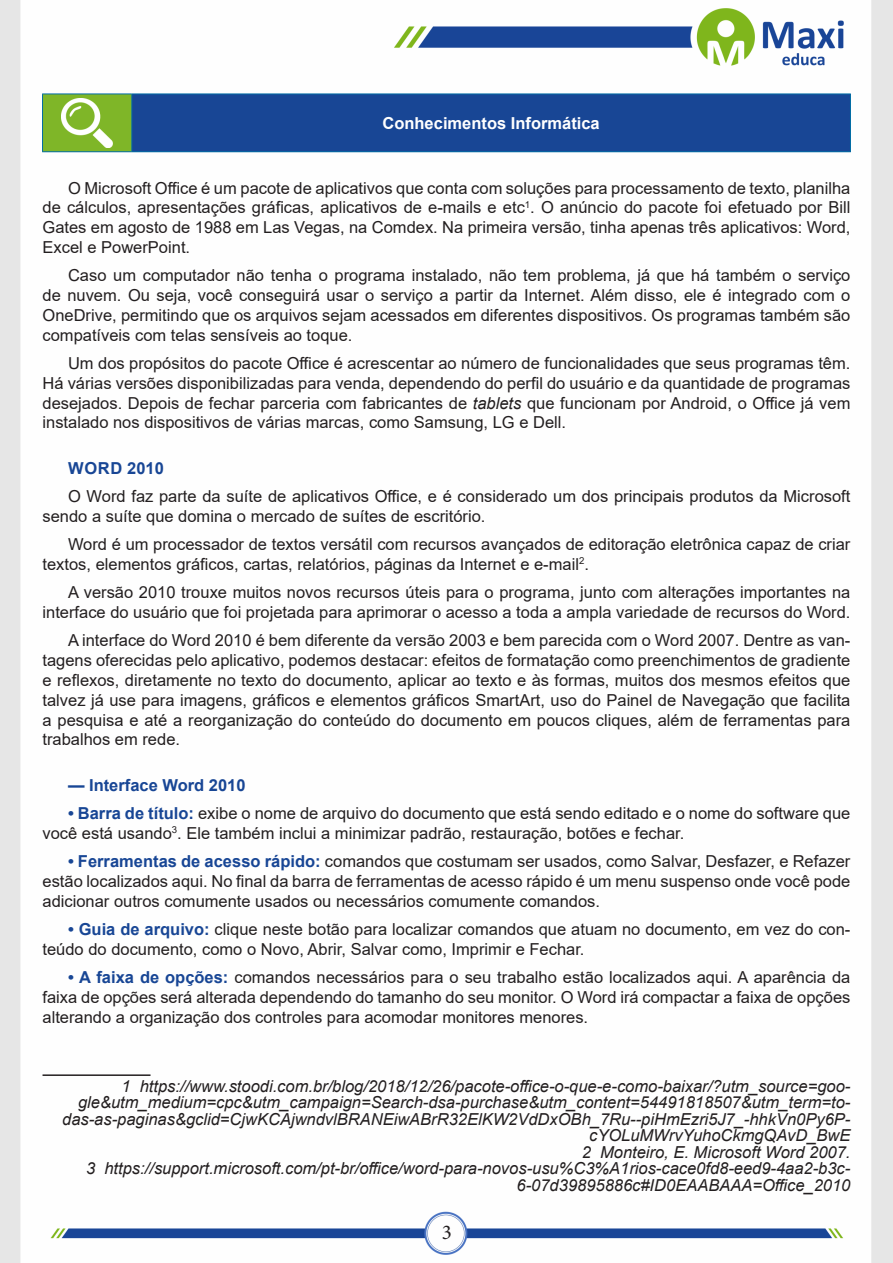
<style>
.page{position:relative;width:893px;height:1263px;background:#fff}
.page>*{position:absolute;margin:0;border:0;box-sizing:border-box;transform-origin:0 0}
.t1{font:21px "Minion Pro";color:#231f20}
.t2{font:16.5px/19.8px "Arial";color:#231f20;text-align:justify}
.FONT_REF{font:italic 16.5px/16.5px "Arial";color:#231f20;text-align:right}
.TEXTO_BASE{font:700 16.5px "Arial";color:#184695}
.CENTRALIZAR{font:700 16.5px "Arial";color:#fff}
.s1{font-style:italic}
.s2{font-weight:700;color:#184695}
</style>
<div class="page">
<img style="left:0;top:0;width:893px;height:1263px">
<div style="left:43px;top:94px;width:89px;height:58px;background:#7fb628"></div>
<div style="left:132px;top:94px;width:718px;height:58px;background:#184695"></div>
<hr style="left:42px;top:94px;width:90px;height:1px;background:#036ea6">
<hr style="left:42px;top:94px;width:1px;height:57px;background:#036ea6">
<hr style="left:42px;top:151px;width:90px;height:1px;background:#036ea6">
<hr style="left:132px;top:94px;width:719px;height:1px;background:#036ea6">
<hr style="left:131px;top:94px;width:1px;height:57px;background:#036ea6">
<hr style="left:850px;top:94px;width:1px;height:57px;background:#036ea6">
<hr style="left:132px;top:151px;width:719px;height:1px;background:#036ea6">
<img style="left:62px;top:98px;width:50px;height:49px">
<hr style="left:43px;top:1074px;width:108px;height:2px;background:#231f20">
<p class="CENTRALIZAR" style="left:382px;top:111px;width:219px">Conhecimentos Informática</p>
<p class="t2" style="left:43px;top:178px;width:809px;text-indent:26px">O Microsoft Office é um pacote de aplicativos que conta com soluções para processamento de texto, planilha de cálculos, apresentações gráficas, aplicativos de e-mails e etc<sup>1</sup>. O anúncio do pacote foi efetuado por Bill Gates em agosto de 1988 em Las Vegas, na Comdex. Na primeira versão, tinha apenas três aplicativos: Word, Excel e PowerPoint.</p>
<p class="t2" style="left:43px;top:265px;width:809px;text-indent:26px">Caso um computador não tenha o programa instalado, não tem problema, já que há também o serviço de nuvem. Ou seja, você conseguirá usar o serviço a partir da Internet. Além disso, ele é integrado com o OneDrive, permitindo que os arquivos sejam acessados em diferentes dispositivos. Os programas também são compatíveis com telas sensíveis ao toque.</p>
<p class="t2" style="left:43px;top:353px;width:809px;text-indent:26px">Um dos propósitos do pacote Office é acrescentar ao número de funcionalidades que seus programas têm.<br>Há várias versões disponibilizadas para venda, dependendo do perfil do usuário e da quantidade de programas desejados. Depois de fechar parceria com fabricantes de <span class="s1">tablets</span> que funcionam por Android, o Office já vem instalado nos dispositivos de várias marcas, como Samsung, LG e Dell.</p>
<p class="TEXTO_BASE" style="left:68px;top:456px;width:97px">WORD 2010</p>
<p class="t2" style="left:43px;top:486px;width:809px;text-indent:26px">O Word faz parte da suíte de aplicativos Office, e é considerado um dos principais produtos da Microsoft sendo a suíte que domina o mercado de suítes de escritório.</p>
<p class="t2" style="left:43px;top:534px;width:809px;text-indent:26px">Word é um processador de textos versátil com recursos avançados de editoração eletrônica capaz de criar textos, elementos gráficos, cartas, relatórios, páginas da Internet e e-mail<sup>2</sup>.</p>
<p class="t2" style="left:43px;top:582px;width:809px;text-align:right">A versão 2010 trouxe muitos novos recursos úteis para o programa, junto com alterações importantes na interface do usuário que foi projetada para aprimorar o acesso a toda a ampla variedade de recursos do Word.</p>
<p class="t2" style="left:43px;top:630px;width:809px;text-indent:26px">A interface do Word 2010 é bem diferente da versão 2003 e bem parecida com o Word 2007. Dentre as van&shy;tagens oferecidas pelo aplicativo, podemos destacar: efeitos de formatação como preenchimentos de gradiente e reflexos, diretamente no texto do documento, aplicar ao texto e às formas, muitos dos mesmos efeitos que talvez já use para imagens, gráficos e elementos gráficos SmartArt, uso do Painel de Navegação que facilita a pesquisa e até a reorganização do conteúdo do documento em poucos cliques, além de ferramentas para trabalhos em rede.</p>
<p class="TEXTO_BASE" style="left:68px;top:773px;width:179px">— Interface Word 2010</p>
<p class="t2" style="left:43px;top:803px;width:809px;text-indent:26px"><span class="s2">• Barra de título:</span> exibe o nome de arquivo do documento que está sendo editado e o nome do software que você está usando<sup>3</sup>. Ele também inclui a minimizar padrão, restauração, botões e fechar.</p>
<p class="t2" style="left:43px;top:851px;width:809px;text-indent:26px"><span class="s2">• Ferramentas de acesso rápido:</span> comandos que costumam ser usados, como Salvar, Desfazer, e Refazer estão localizados aqui. No final da barra de ferramentas de acesso rápido é um menu suspenso onde você pode adicionar outros comumente usados ou necessários comumente comandos.</p>
<p class="t2" style="left:43px;top:919px;width:809px;text-indent:26px"><span class="s2">• Guia de arquivo:</span> clique neste botão para localizar comandos que atuam no documento, em vez do con&shy;teúdo do documento, como o Novo, Abrir, Salvar como, Imprimir e Fechar.</p>
<p class="t2" style="left:43px;top:967px;width:809px;text-indent:26px"><span class="s2">• A faixa de opções:</span> comandos necessários para o seu trabalho estão localizados aqui. A aparência da faixa de opções será alterada dependendo do tamanho do seu monitor. O Word irá compactar a faixa de opções alterando a organização dos controles para acomodar monitores menores.</p>
<p class="FONT_REF" style="left:62px;top:1078px;width:790px">1 https://www.stoodi.com.br/blog/2018/12/26/pacote-office-o-que-e-como-baixar/?utm_source=goo&shy;gle&amp;utm_medium=cpc&amp;utm_campaign=Search-dsa-purchase&amp;utm_content=54491818507&amp;utm_term=to&shy;das-as-paginas&amp;gclid=CjwKCAjwndvlBRANEiwABrR32ElKW2VdDxOBh_7Ru--piHmEzri5J7_-hhkVn0Py6P&shy;cYOLuMWrvYuhoCkmgQAvD_BwE</p>
<p class="FONT_REF" style="left:582px;top:1144px;width:270px">2 Monteiro, E. Microsoft Word 2007.</p>
<p class="FONT_REF" style="left:86px;top:1160px;width:766px">3 https://support.microsoft.com/pt-br/office/word-para-novos-usu%C3%A1rios-cace0fd8-eed9-4aa2-b3c-<br>6-07d39895886c#ID0EAABAAA=Office_2010</p>
<p class="t1" style="left:442px;top:1218px;width:12px">3</p>
</div>
